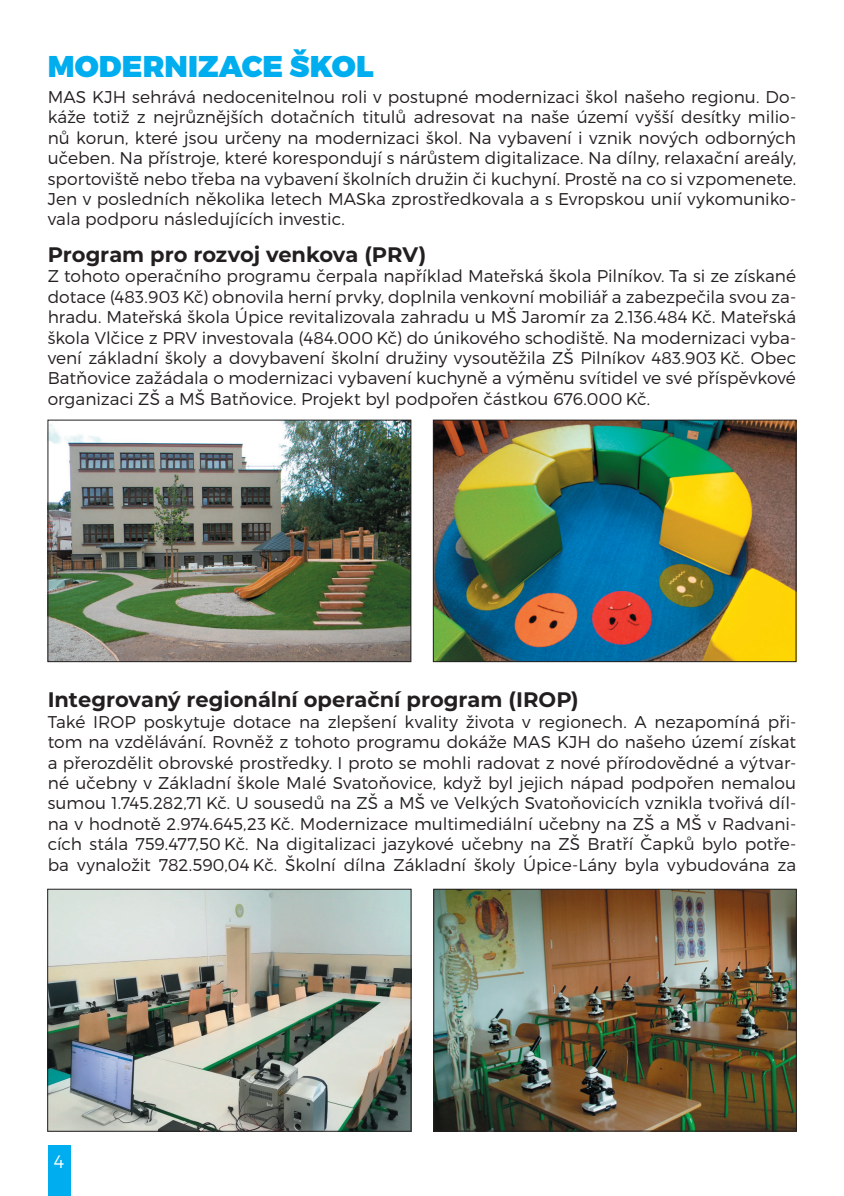
<style>
.page{position:relative;width:844px;height:1196px;background:#fff}
.page>*{position:absolute;margin:0;border:0;box-sizing:border-box;transform-origin:0 0}
.t1{font:900 30px "Montserrat";letter-spacing:.005em;color:#00aeef}
.t2{font:700 21px "Montserrat";color:#231f20}
.t3{font:300 18px "Montserrat";color:#fff}
.t4{font:300 17px/20.4px "Montserrat";color:#231f20;text-align:justify}
</style>
<div class="page">
<div style="left:48px;top:1145px;width:22px;height:50px;background:#00aeef"></div>
<img style="left:50px;top:422px;width:359px;height:237px">
<div style="left:48px;top:420px;width:363px;height:241px;border:1px solid #231f20"></div>
<img style="left:435px;top:422px;width:359px;height:237px">
<div style="left:433px;top:420px;width:363px;height:241px;border:1px solid #231f20"></div>
<img style="left:49px;top:890px;width:360px;height:239px">
<div style="left:47px;top:888px;width:364px;height:243px;border:1px solid #231f20"></div>
<img style="left:435px;top:890px;width:359px;height:239px">
<div style="left:433px;top:888px;width:363px;height:243px;border:1px solid #231f20"></div>
<h1 class="t1" style="left:48px;top:54px;width:327px">MODERNIZACE ŠKOL</h1>
<p class="t4" style="left:48px;top:88px;width:750px">MAS KJH sehrává nedocenitelnou roli v postupné modernizaci škol našeho regionu. Do&shy;káže totiž z nejrůznějších dotačních titulů adresovat na naše území vyšší desítky milio&shy;nů korun, které jsou určeny na modernizaci škol. Na vybavení i vznik nových odborných učeben. Na přístroje, které korespondují s nárůstem digitalizace. Na dílny, relaxační areály, sportoviště nebo třeba na vybavení školních družin či kuchyní. Prostě na co si vzpomenete.<br>Jen v posledních několika letech MASka zprostředkovala a s Evropskou unií vykomuniko&shy;vala podporu následujících investic.</p>
<p class="t2" style="left:48px;top:246px;width:380px">Program pro rozvoj venkova (PRV)</p>
<p class="t4" style="left:48px;top:267px;width:750px">Z tohoto operačního programu čerpala například Mateřská škola Pilníkov. Ta si ze získané dotace (483.903 Kč) obnovila herní prvky, doplnila venkovní mobiliář a zabezpečila svou za&shy;hradu. Mateřská škola Úpice revitalizovala zahradu u MŠ Jaromír za 2.136.484 Kč. Mateřská škola Vlčice z PRV investovala (484.000 Kč) do únikového schodiště. Na modernizaci vyba&shy;vení základní školy a dovybavení školní družiny vysoutěžila ZŠ Pilníkov 483.903 Kč. Obec Batňovice zažádala o modernizaci vybavení kuchyně a výměnu svítidel ve své příspěvkové organizaci ZŠ a MŠ Batňovice. Projekt byl podpořen částkou 676.000 Kč.</p>
<p class="t2" style="left:48px;top:691px;width:532px">Integrovaný regionální operační program (IROP)</p>
<p class="t4" style="left:48px;top:712px;width:750px">Také IROP poskytuje dotace na zlepšení kvality života v regionech. A nezapomíná při&shy;tom na vzdělávání. Rovněž z tohoto programu dokáže MAS KJH do našeho území získat a přerozdělit obrovské prostředky. I proto se mohli radovat z nové přírodovědné a výtvar&shy;né učebny v Základní škole Malé Svatoňovice, když byl jejich nápad podpořen nemalou sumou 1.745.282,71 Kč. U sousedů na ZŠ a MŠ ve Velkých Svatoňovicích vznikla tvořivá díl&shy;na v hodnotě 2.974.645,23 Kč. Modernizace multimediální učebny na ZŠ a MŠ v Radvani&shy;cích stála 759.477,50 Kč. Na digitalizaci jazykové učebny na ZŠ Bratří Čapků bylo potře&shy;ba vynaložit 782.590,04 Kč. Školní dílna Základní školy Úpice-Lány byla vybudována za</p>
<p class="t3" style="left:54px;top:1154px;width:12px">4</p>
</div>
